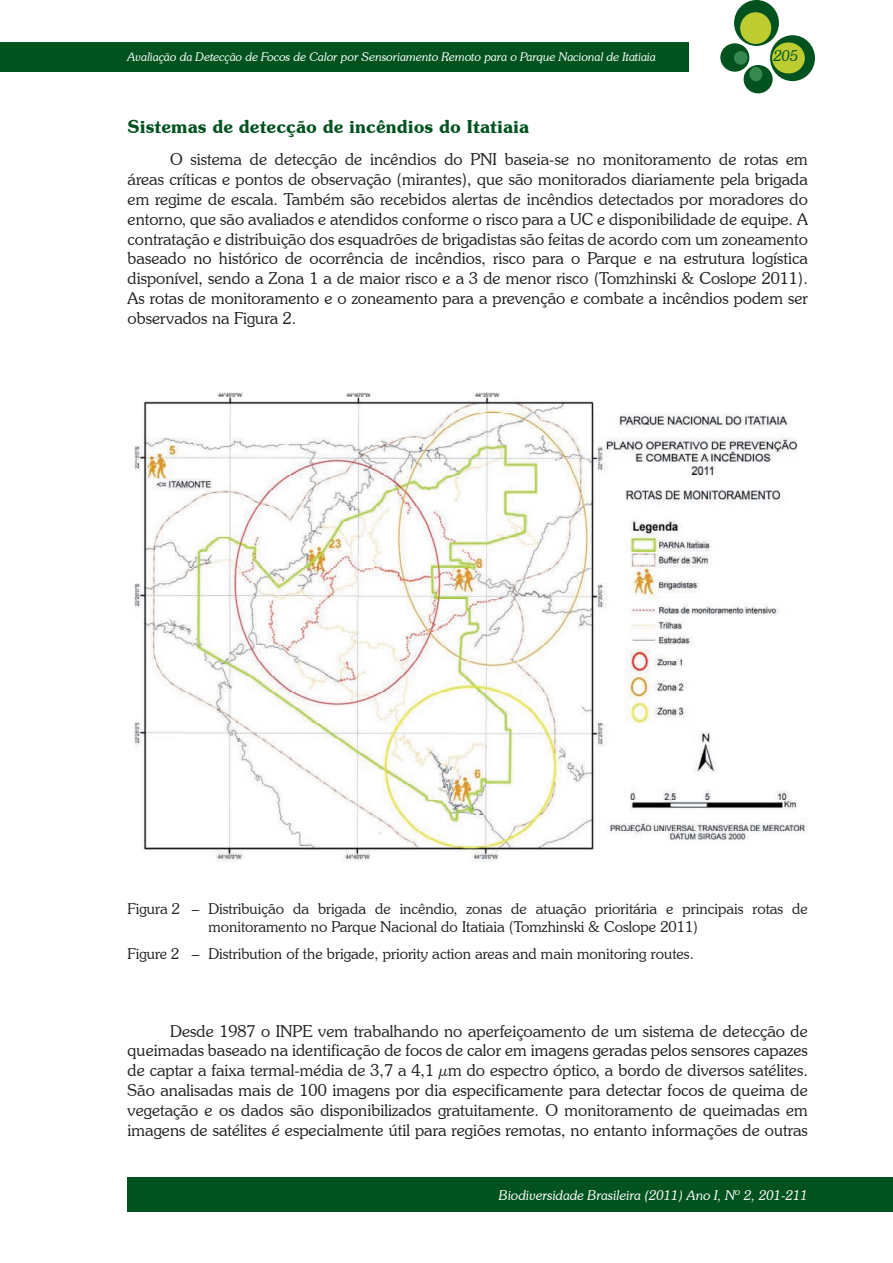
<style>
.page{position:relative;width:893px;height:1263px;background:#fff}
.page>*{position:absolute;margin:0;border:0;box-sizing:border-box;transform-origin:0 0}
.t1{font:600 18px "Souvenir IT Cby BT";color:#00531e}
.t2{font:300 16.5px/19.8px "Souvenir IT Cby BT";color:#231f20;text-align:justify}
.t3{font:300 15px/18px "Souvenir IT Cby BT";color:#231f20}
.t4{font:italic 300 15px "Souvenir IT Cby BT";color:#00531e}
.t5{font:italic 300 13.5px "Souvenir IT Cby BT";color:#fff}
.t6{font:italic 300 12px "Souvenir IT Cby BT";color:#fff}
</style>
<div class="page">
<div style="left:0;top:43px;width:689px;height:29px;background:#00531e"></div>
<div style="left:734px;top:0;width:45px;height:46px;background:#00531e;border-radius:50%"></div>
<div style="left:770px;top:35px;width:45px;height:46px;background:#00531e;border-radius:50%"></div>
<div style="left:720px;top:43px;width:29px;height:29px;background:#00531e;border-radius:50%"></div>
<div style="left:744px;top:65px;width:29px;height:28px;background:#00531e;border-radius:50%"></div>
<div style="left:740px;top:12px;width:31px;height:32px;background:#bdcd31;border-radius:50%"></div>
<div style="left:772px;top:42px;width:33px;height:31px;background:#bdcd31;border-radius:50%"></div>
<div style="left:734px;top:51px;width:13px;height:14px;background:#388750;border-radius:50%"></div>
<div style="left:749px;top:67px;width:13px;height:14px;background:#388750;border-radius:50%"></div>
<div style="left:128px;top:1178px;width:765px;height:34px;background:#00531e"></div>
<img style="left:134px;top:392px;width:673px;height:470px">
<p class="t6" style="left:128px;top:50px;width:530px">Avaliação da Detecção de Focos de Calor por Sensoriamento Remoto para o Parque Nacional de Itatiaia</p>
<p class="t4" style="left:774px;top:46px;width:26px">205</p>
<p class="t1" style="left:128px;top:115px;width:403px">Sistemas de detecção de incêndios do Itatiaia</p>
<p class="t2" style="left:128px;top:149px;width:682px;text-indent:43px">O sistema de detecção de incêndios do PNI baseia-se no monitoramento de rotas em áreas críticas e pontos de observação (mirantes), que são monitorados diariamente pela brigada em regime de escala. Também são recebidos alertas de incêndios detectados por moradores do entorno, que são avaliados e atendidos conforme o risco para a UC e disponibilidade de equipe. A contratação e distribuição dos esquadrões de brigadistas são feitas de acordo com um zoneamento baseado no histórico de ocorrência de incêndios, risco para o Parque e na estrutura logística disponível, sendo a Zona 1 a de maior risco e a 3 de menor risco (Tomzhinski &amp; Coslope 2011).<br>As rotas de monitoramento e o zoneamento para a prevenção e combate a incêndios podem ser observados na Figura 2.</p>
<p class="t3" style="left:208px;top:900px;width:601px;text-indent:-81px">Figura 2 – Distribuição da brigada de incêndio, zonas de atuação prioritária e principais rotas de monitoramento no Parque Nacional do Itatiaia (Tomzhinski &amp; Coslope 2011)</p>
<p class="t3" style="left:128px;top:944px;width:568px">Figure 2 – Distribution of the brigade, priority action areas and main monitoring routes.</p>
<p class="t2" style="left:128px;top:1020px;width:682px;text-indent:43px">Desde 1987 o INPE vem trabalhando no aperfeiçoamento de um sistema de detecção de queimadas baseado na identificação de focos de calor em imagens geradas pelos sensores capazes de captar a faixa termal-média de 3,7 a 4,1 µm do espectro óptico, a bordo de diversos satélites.<br>São analisadas mais de 100 imagens por dia especificamente para detectar focos de queima de vegetação e os dados são disponibilizados gratuitamente. O monitoramento de queimadas em imagens de satélites é especialmente útil para regiões remotas, no entanto informações de outras</p>
<p class="t5" style="left:499px;top:1187px;width:311px">Biodiversidade Brasileira (2011) Ano I, Nº 2, 201-211</p>
</div>
